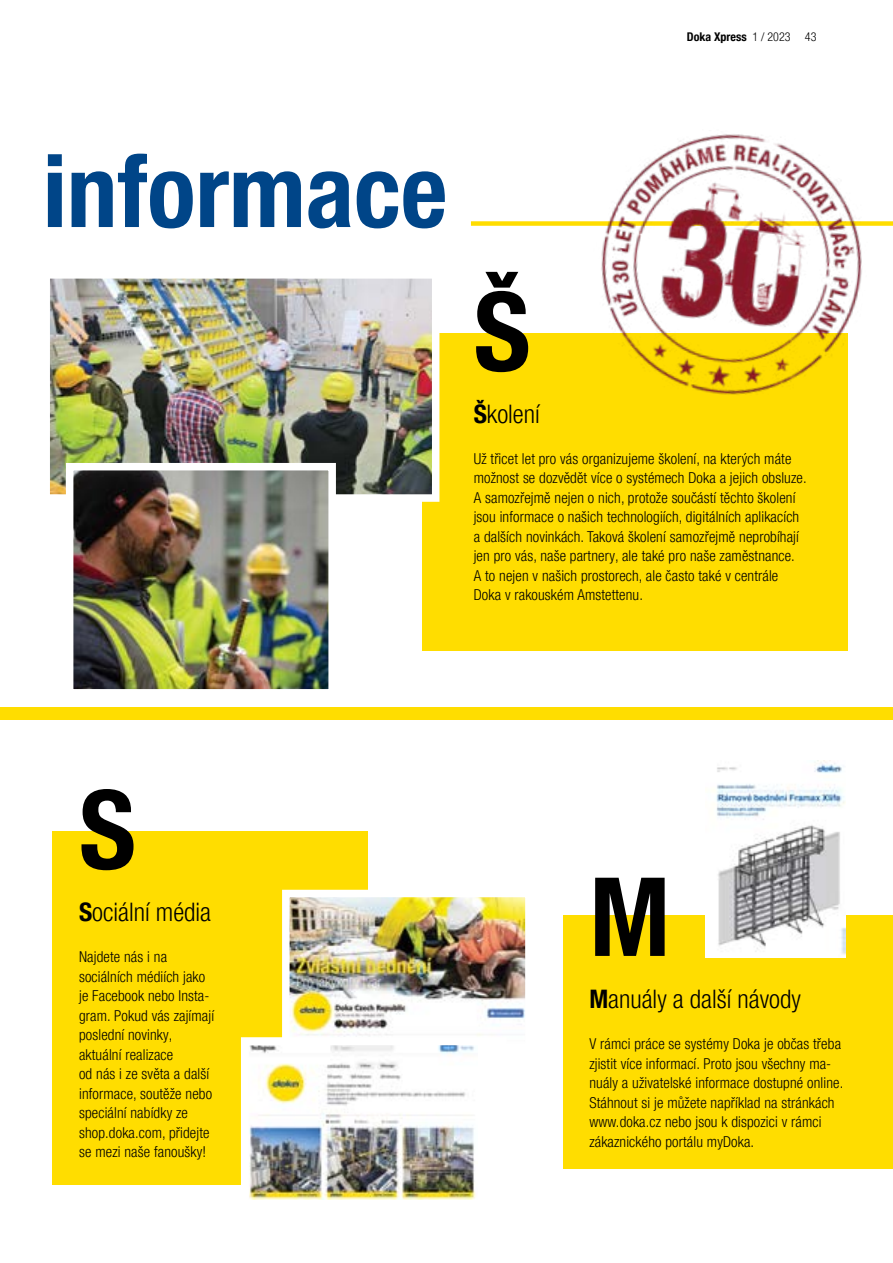
<style>
.page{position:relative;width:893px;height:1263px;background:#fff}
.page>*{position:absolute;margin:0;border:0;box-sizing:border-box;transform-origin:0 0}
.t1{font:700 condensed 109.5px "Helvetica Neue LT Pro";color:#000}
.t2{font:700 condensed 100.8px "Helvetica Neue LT Pro";color:#004588}
.t3{font:300 condensed 25.5px "Helvetica Neue LT Pro";color:#000}
.t4{font:300 condensed 15px/19.5px "Helvetica Neue LT Pro";letter-spacing:.01em;color:#000}
.t5{font:700 condensed 12px "Helvetica Neue LT Pro";color:#000}
.s1{font-weight:300}
.s2{font-weight:700}
</style>
<div class="page">
<div style="left:471px;top:221px;width:422px;height:5px;background:#fd0"></div>
<div style="left:422px;top:333px;width:425px;height:317px;background:#fd0"></div>
<div style="left:0;top:707px;width:893px;height:13px;background:#fd0"></div>
<img style="left:51px;top:280px;width:379px;height:213px">
<div style="left:42px;top:271px;width:397px;height:231px;border:8px solid #fff"></div>
<img style="left:75px;top:472px;width:252px;height:215px">
<div style="left:66px;top:463px;width:270px;height:233px;border:8px solid #fff"></div>
<div style="left:53px;top:831px;width:315px;height:354px;background:#fd0"></div>
<img style="left:291px;top:899px;width:233px;height:138px">
<div style="left:282px;top:890px;width:251px;height:161px;border:8px solid #fff"></div>
<img style="left:250px;top:1046px;width:227px;height:154px">
<div style="left:241px;top:1037px;width:266px;height:196px;border:8px solid #fff"></div>
<div style="left:564px;top:915px;width:329px;height:254px;background:#fd0"></div>
<img style="left:706px;top:761px;width:139px;height:197px">
<img style="left:564px;top:134px;width:329px;height:296px">
<p class="t5" style="left:687px;top:30px;width:131px">Doka Xpress <span class="s1">1 / 2023 43</span></p>
<h2 class="t2" style="left:43px;top:131px;width:406px">informace</h2>
<h1 class="t1" style="left:474px;top:266px;width:58px">Š</h1>
<h3 class="t3" style="left:474px;top:399px;width:68px"><span class="s2">Š</span>kolení</h3>
<p class="t4" style="left:474px;top:449px;width:334px">Už třicet let pro vás organizujeme školení, na kterých máte možnost se dozvědět více o systémech Doka a jejich obsluze.<br>A samozřejmě nejen o nich, protože součástí těchto školení jsou informace o našich technologiích, digitálních aplikacích a dalších novinkách. Taková školení samozřejmě neprobíhají jen pro vás, naše partnery, ale také pro naše zaměstnance.<br>A to nejen v našich prostorech, ale často také v centrále Doka v rakouském Amstettenu.</p>
<h1 class="t1" style="left:79px;top:764px;width:58px">S</h1>
<h3 class="t3" style="left:79px;top:897px;width:134px"><span class="s2">S</span>ociální média</h3>
<p class="t4" style="left:79px;top:947px;width:137px">Najdete nás i na sociálních médiích jako je Facebook nebo Insta&shy;gram. Pokud vás zajímají poslední novinky, aktuální realizace<br>od nás i ze světa a další informace, soutěže nebo speciální nabídky ze shop.doka.com, přidejte se mezi naše fanoušky!</p>
<h1 class="t1" style="left:589px;top:851px;width:83px">M</h1>
<h3 class="t3" style="left:589px;top:984px;width:213px"><span class="s2">M</span>anuály a další návody</h3>
<p class="t4" style="left:589px;top:1034px;width:255px">V rámci práce se systémy Doka je občas třeba zjistit více informací. Proto jsou všechny ma&shy;nuály a uživatelské informace dostupné online.<br>Stáhnout si je můžete například na stránkách www.doka.cz nebo jsou k dispozici v rámci zákaznického portálu myDoka.</p>
</div>
